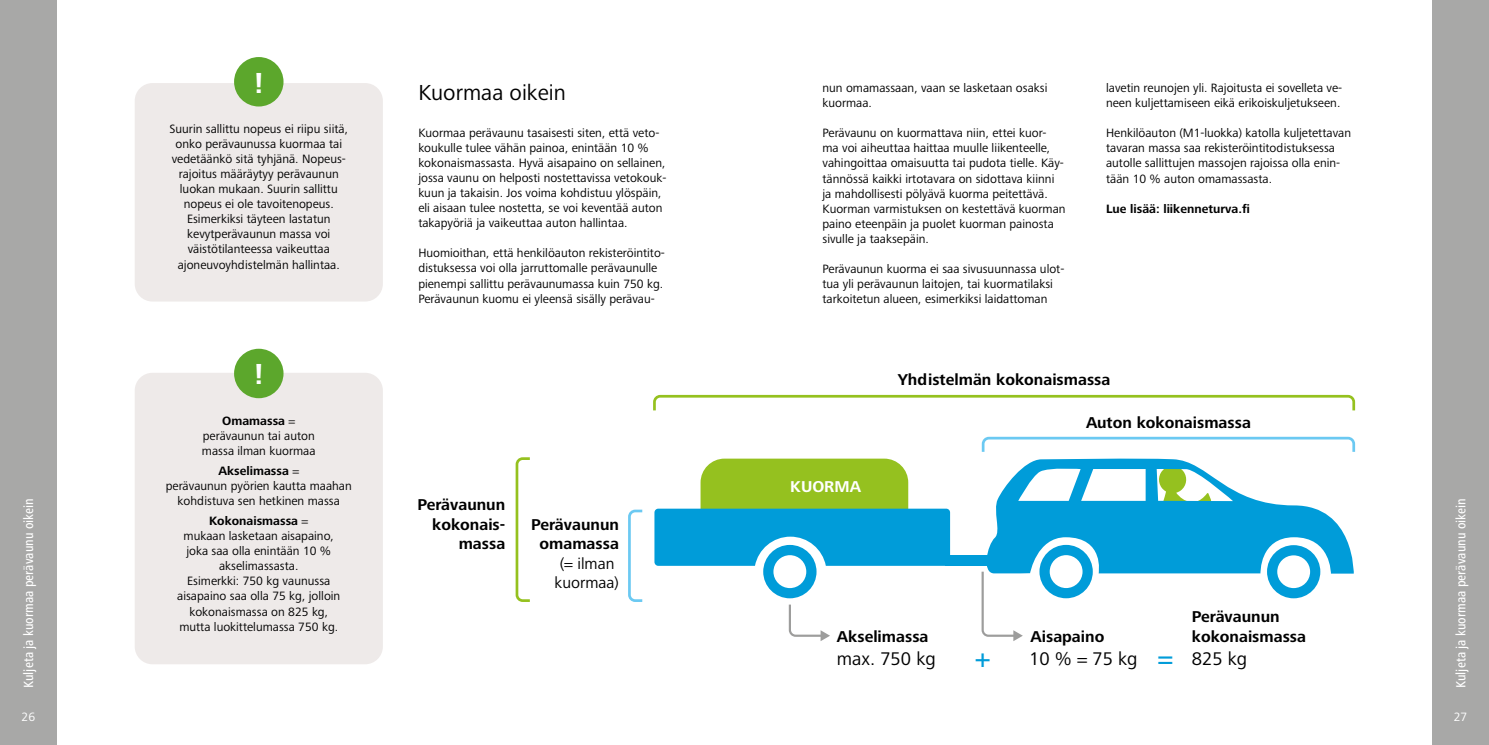
<style>
.page{position:relative;width:1489px;height:745px;background:#fff}
.page>*{position:absolute;margin:0;border:0;box-sizing:border-box;transform-origin:0 0}
.t1{font:700 30px "Frutiger Next Pro";color:#fff}
.t2{font:500 27.12px "Frutiger Next Pro";color:#009cd9}
.t3{font:22.5px "Frutiger Next Pro";color:#000}
.t4{font:19px "Frutiger Next Pro";color:#000}
.t5{font:700 16.25px/19.5px "Frutiger Next Pro";color:#000;text-align:center}
.t6{font:16.25px/19.5px "Frutiger Next Pro";color:#000;text-align:center}
.t7{font:700 16.25px "Frutiger Next Pro";color:#fff}
.t8{font:500 condensed 13.75px "Frutiger Next Pro";color:#fff}
.t9{font:12.5px/15px "Frutiger Next Pro";color:#000}
.t10{font:700 12.5px "Frutiger Next Pro";color:#000}
.t11{font:12.5px "Frutiger Next Pro";color:#fff}
.s1{font-weight:700}
.s2{font-weight:500;font-size:27.12px;color:#009cd9}
</style>
<div class="page">
<div style="left:0;top:0;width:57px;height:744px;background:#a8a8a7"></div>
<div style="left:1431px;top:0;width:57px;height:744px;background:#a8a8a7"></div>
<div style="left:135px;top:83px;width:248px;height:218px;background:#eeeae9;border-radius:18px"></div>
<div style="left:234px;top:57px;width:49px;height:49px;background:#5ca72c;border-radius:50%"></div>
<svg style="left:653px;top:394px;width:703px;height:17px"></svg>
<svg style="left:628px;top:509px;width:15px;height:93px"></svg>
<svg style="left:515px;top:457px;width:15px;height:145px"></svg>
<svg style="left:980px;top:436px;width:376px;height:204px"></svg>
<svg style="left:654px;top:458px;width:296px;height:182px"></svg>
<div style="left:945px;top:555px;width:50px;height:10px;background:#009cd9"></div>
<div style="left:135px;top:372px;width:248px;height:291px;background:#eeeae9;border-radius:18px"></div>
<div style="left:234px;top:348px;width:49px;height:50px;background:#5ca72c;border-radius:50%"></div>
<h1 class="t1" style="left:254px;top:65px;width:10px">!</h1>
<p class="t9" style="left:169px;top:122px;width:180px;text-align:center">Suurin sallittu nopeus ei riipu siitä, onko perävaunussa kuormaa tai vedetäänkö sitä tyhjänä. Nopeus&shy;rajoitus määräytyy perävaunun luokan mukaan. Suurin sallittu nopeus ei ole tavoitenopeus.<br>Esimerkiksi täyteen lastatun kevytperävaunun massa voi väistötilanteessa vaikeuttaa ajoneuvoyhdistelmän hallintaa.</p>
<h1 class="t1" style="left:254px;top:357px;width:10px">!</h1>
<h3 class="t3" style="left:418px;top:79px;width:149px">Kuormaa oikein</h3>
<p class="t9" style="left:418px;top:126px;width:250px">Kuormaa perävaunu tasaisesti siten, että veto&shy;koukulle tulee vähän painoa, enintään 10 % kokonaismassasta. Hyvä aisapaino on sellainen, jossa vaunu on helposti nostettavissa vetokouk&shy;kuun ja takaisin. Jos voima kohdistuu ylöspäin, eli aisaan tulee nostetta, se voi keventää auton takapyöriä ja vaikeuttaa auton hallintaa.</p>
<p class="t9" style="left:418px;top:246px;width:248px">Huomioithan, että henkilöauton rekisteröintito&shy;distuksessa voi olla jarruttomalle perävaunulle pienempi sallittu perävaunumassa kuin 750 kg.<br>Perävaunun kuomu ei yleensä sisälly perävau-</p>
<p class="t9" style="left:822px;top:81px;width:226px">nun omamassaan, vaan se lasketaan osaksi kuormaa.</p>
<p class="t9" style="left:822px;top:126px;width:245px">Perävaunu on kuormattava niin, ettei kuor&shy;ma voi aiheuttaa haittaa muulle liikenteelle, vahingoittaa omaisuutta tai pudota tielle. Käy&shy;tännössä kaikki irtotavara on sidottava kiinni ja mahdollisesti pölyävä kuorma peitettävä.<br>Kuorman varmistuksen on kestettävä kuorman paino eteenpäin ja puolet kuorman painosta sivulle ja taaksepäin.</p>
<p class="t9" style="left:822px;top:261px;width:243px">Perävaunun kuorma ei saa sivusuunnassa ulot&shy;tua yli perävaunun laitojen, tai kuormatilaksi tarkoitetun alueen, esimerkiksi laidattoman</p>
<p class="t9" style="left:1106px;top:81px;width:238px">lavetin reunojen yli. Rajoitusta ei sovelleta ve&shy;neen kuljettamiseen eikä erikoiskuljetukseen.</p>
<p class="t9" style="left:1106px;top:126px;width:246px">Henkilöauton (M1-luokka) katolla kuljetettavan tavaran massa saa rekisteröintitodistuksessa autolle sallittujen massojen rajoissa olla enin&shy;tään 10 % auton omamassasta.</p>
<p class="t10" style="left:1106px;top:201px;width:145px">Lue lisää: liikenneturva.fi</p>
<h3 class="t5" style="left:897px;top:369px;width:214px">Yhdistelmän kokonaismassa</h3>
<h3 class="t5" style="left:1085px;top:412px;width:166px">Auton kokonaismassa</h3>
<p class="t9" style="left:202px;top:413px;width:115px;text-align:center"><span class="s1">Omamassa</span> = perävaunun tai auton massa ilman kuormaa</p>
<p class="t9" style="left:166px;top:463px;width:187px;text-align:center"><span class="s1">Akselimassa</span> =<br>perävaunun pyörien kautta maahan kohdistuva sen hetkinen massa</p>
<p class="t9" style="left:177px;top:513px;width:165px;text-align:center"><span class="s1">Kokonaismassa</span> =<br>mukaan lasketaan aisapaino, joka saa olla enintään 10 % akselimassasta.<br>Esimerkki: 750 kg vaunussa aisapaino saa olla 75 kg, jolloin kokonaismassa on 825 kg, mutta luokittelumassa 750 kg.</p>
<h3 class="t7" style="left:790px;top:477px;width:72px">KUORMA</h3>
<h3 class="t5" style="left:417px;top:495px;width:89px;text-align:right">Perävaunun kokonais&shy;massa</h3>
<p class="t8" style="left:21px;top:687px;width:191px;rotate:-90deg">Kuljeta ja kuormaa perävaunu oikein</p>
<p class="t8" style="left:1452px;top:687px;width:191px;rotate:-90deg">Kuljeta ja kuormaa perävaunu oikein</p>
<h3 class="t5" style="left:531px;top:514px;width:89px">Perävaunun omamassa</h3>
<h3 class="t6" style="left:554px;top:553px;width:66px">(= ilman kuormaa)</h3>
<p class="t8" style="left:21px;top:687px;width:85px;rotate:-90deg">Tiedä missä ajat</p>
<p class="t8" style="left:1452px;top:687px;width:85px;rotate:-90deg">Tiedä missä ajat</p>
<p class="t11" style="left:22px;top:709px;width:15px">26</p>
<p class="t11" style="left:1453px;top:709px;width:15px">27</p>
<h3 class="t5" style="left:1191px;top:606px;width:116px;text-align:left">Perävaunun kokonaismassa</h3>
<h3 class="t5" style="left:836px;top:626px;width:93px">Akselimassa</h3>
<h3 class="t5" style="left:1030px;top:626px;width:75px">Aisapaino</h3>
<h3 class="t4" style="left:836px;top:647px;width:100px">max. 750 kg</h3>
<h2 class="t2" style="left:975px;top:642px;width:17px">+</h2>
<h3 class="t4" style="left:1029px;top:647px;width:219px">10 % = 75 kg <span class="s2">=</span> 825 kg</h3>
</div>
